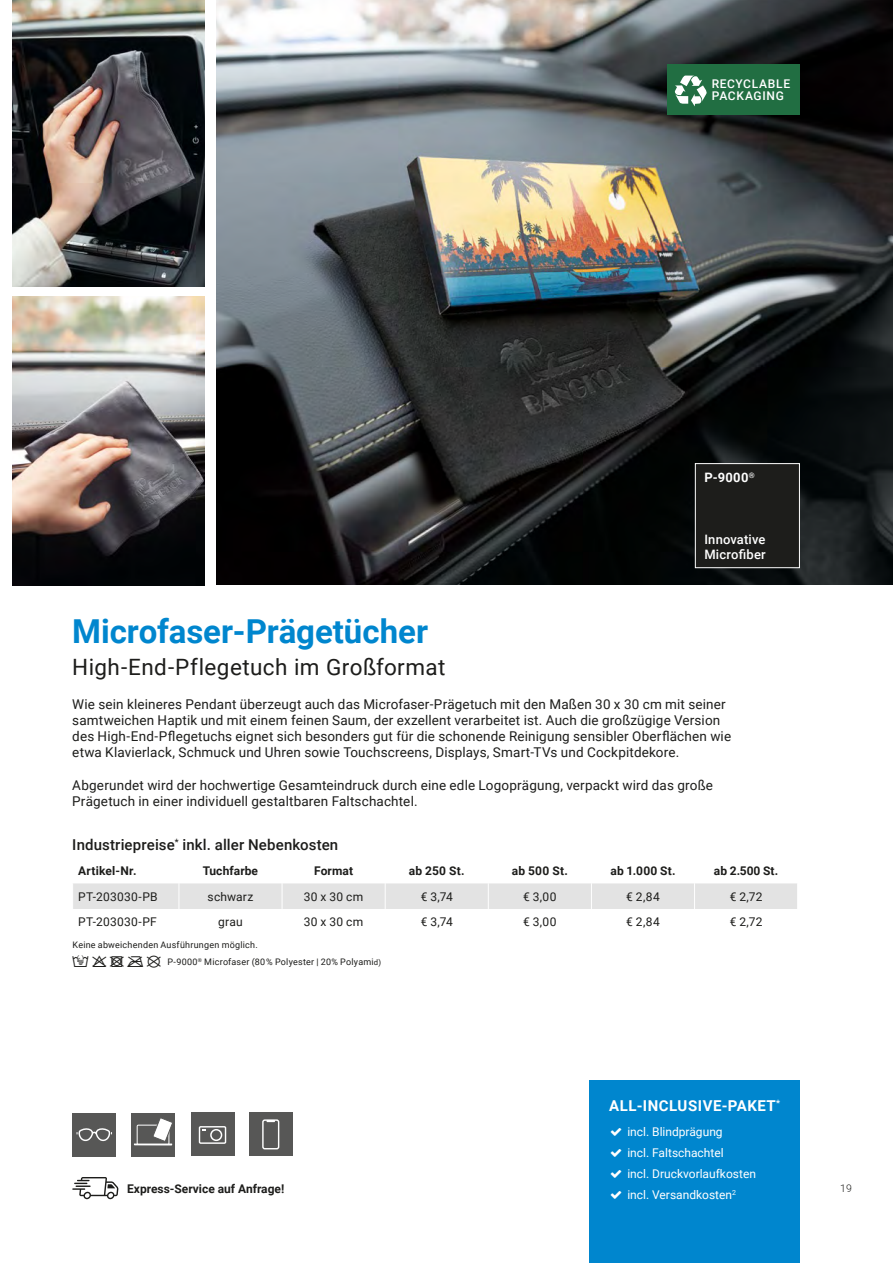
<style>
.page{position:relative;width:893px;height:1263px;background:#fff}
.page>*{position:absolute;margin:0;border:0;box-sizing:border-box;transform-origin:0 0}
.t1{font:700 33px "Roboto";color:#0086ce}
.t2{font:22.5px "Roboto";letter-spacing:.02em;color:#1d1d1b}
.t3{font:500 15px "Roboto";letter-spacing:.01em;color:#1d1d1b}
.t4{font:700 15px "Roboto";letter-spacing:.035em;color:#fff}
.t5{font:13.5px/16.2px "Roboto";letter-spacing:.01em;color:#1d1d1b}
.t6{font:500 12.9px/15.6px "Roboto";letter-spacing:.015em;color:#fff}
.t7{font:700 12.9px "Roboto";color:#fff}
.t8{font:12px "Roboto";letter-spacing:.02em;color:#1d1d1b}
.t9{font:700 12px "Roboto";letter-spacing:.005em;color:#1d1d1b}
.t10{font:12px/21px "Roboto";color:#fff}
.t11{font:500 12px/12px "Roboto";letter-spacing:.055em;color:#fff}
.t12{font:300 10.5px "Roboto";color:#1d1d1b}
.t13{font:9px "Roboto";letter-spacing:.025em;color:#1d1d1b}
.s1{font-size:7.8px}
</style>
<div class="page">
<img style="left:216px;top:0;width:677px;height:585px">
<img style="left:13px;top:0;width:191px;height:286px">
<img style="left:13px;top:297px;width:191px;height:288px">
<div style="left:695px;top:463px;width:105px;height:105px;background:#1d1d1b;border:1px solid #fff"></div>
<div style="left:131px;top:1113px;width:44px;height:44px;background:#575756"></div>
<div style="left:137px;top:1125px;width:32px;height:20px;border:1px solid #fff"></div>
<hr style="left:134px;top:1143px;width:38px;height:2px;background:#fff">
<svg style="left:152px;top:1118px;width:20px;height:24px"></svg>
<div style="left:191px;top:1112px;width:43px;height:44px;background:#575756"></div>
<div style="left:210px;top:1129px;width:12px;height:12px;border:2px solid #fff;border-radius:50%"></div>
<div style="left:199px;top:1126px;width:27px;height:18px;border:1px solid #fff"></div>
<div style="left:72px;top:1113px;width:44px;height:44px;background:#575756"></div>
<svg style="left:77px;top:1128px;width:35px;height:14px"></svg>
<div style="left:249px;top:1112px;width:44px;height:44px;background:#575756"></div>
<div style="left:262px;top:1119px;width:17px;height:30px;border:1px solid #fff;border-radius:2px"></div>
<svg style="left:267px;top:1120px;width:8px;height:2px"></svg>
<svg style="left:72px;top:1177px;width:46px;height:22px"></svg>
<div style="left:667px;top:64px;width:133px;height:51px;background:#216e42"></div>
<svg style="left:674px;top:76px;width:33px;height:30px"></svg>
<div style="left:589px;top:1080px;width:210px;height:183px;background:#0086ce"></div>
<div style="left:73px;top:883px;width:724px;height:26px;background:#e3e3e3"></div>
<p class="t11" style="left:712px;top:77px;width:80px">RECYCLABLE<br>PACKAGING</p>
<p class="t7" style="left:704px;top:468px;width:52px">P-9000<sup>®</sup></p>
<p class="t6" style="left:704px;top:531px;width:63px">Innovative<br>Microfiber</p>
<h1 class="t1" style="left:72px;top:608px;width:357px">Microfaser-Prägetücher</h1>
<h2 class="t2" style="left:72px;top:651px;width:375px">High-End-Pflegetuch im Großformat</h2>
<p class="t5" style="left:72px;top:695px;width:660px">Wie sein kleineres Pendant überzeugt auch das Microfaser-Prägetuch mit den Maßen 30 x 30 cm mit seiner samtweichen Haptik und mit einem feinen Saum, der exzellent verarbeitet ist. Auch die großzügige Version des High-End-Pflegetuchs eignet sich besonders gut für die schonende Reinigung sensibler Oberflächen wie etwa Klavierlack, Schmuck und Uhren sowie Touchscreens, Displays, Smart-TVs und Cockpitdekore.</p>
<p class="t5" style="left:72px;top:776px;width:642px">Abgerundet wird der hochwertige Gesamteindruck durch eine edle Logoprägung, verpackt wird das große<br>Prägetuch in einer individuell gestaltbaren Faltschachtel.</p>
<p class="t3" style="left:72px;top:834px;width:268px">Industriepreise<sup>*</sup> inkl. aller Nebenkosten</p>
<p class="t9" style="left:78px;top:862px;width:60px">Artikel-Nr.</p>
<p class="t9" style="left:203px;top:862px;width:57px">Tuchfarbe</p>
<p class="t9" style="left:314px;top:862px;width:40px">Format</p>
<p class="t9" style="left:409px;top:862px;width:57px">ab 250 St.</p>
<p class="t9" style="left:512px;top:862px;width:58px">ab 500 St.</p>
<p class="t9" style="left:610px;top:862px;width:67px">ab 1.000 St.</p>
<p class="t9" style="left:714px;top:862px;width:66px">ab 2.500 St.</p>
<p class="t8" style="left:78px;top:888px;width:81px">PT-203030-PB</p>
<p class="t8" style="left:208px;top:888px;width:47px">schwarz</p>
<p class="t8" style="left:304px;top:888px;width:61px">30 x 30 cm</p>
<p class="t8" style="left:421px;top:888px;width:34px">€ 3,74</p>
<p class="t8" style="left:523px;top:888px;width:35px">€ 3,00</p>
<p class="t8" style="left:626px;top:888px;width:35px">€ 2,84</p>
<p class="t8" style="left:730px;top:888px;width:34px">€ 2,72</p>
<p class="t8" style="left:78px;top:913px;width:80px">PT-203030-PF</p>
<p class="t8" style="left:218px;top:913px;width:26px">grau</p>
<p class="t8" style="left:304px;top:913px;width:61px">30 x 30 cm</p>
<p class="t8" style="left:421px;top:913px;width:34px">€ 3,74</p>
<p class="t8" style="left:523px;top:913px;width:35px">€ 3,00</p>
<p class="t8" style="left:626px;top:913px;width:35px">€ 2,84</p>
<p class="t8" style="left:730px;top:913px;width:34px">€ 2,72</p>
<p class="t13" style="left:73px;top:938px;width:187px">Keine abweichenden Ausführungen möglich.</p>
<p class="t13" style="left:167px;top:956px;width:215px">P-9000<sup>®</sup> Microfaser (80% Polyester | 20% Polyami<span class="s1">d)</span></p>
<p class="t9" style="left:127px;top:1180px;width:159px">Express-Service auf Anfrage!</p>
<p class="t4" style="left:609px;top:1095px;width:172px">ALL-INCLUSIVE-PAKET<sup>*</sup></p>
<p class="t10" style="left:627px;top:1121px;width:130px">incl. Blindprägung<br>incl. Faltschachtel<br>incl. Druckvorlaufkosten incl. Versandkosten<sup>2</sup></p>
<p class="t12" style="left:840px;top:1181px;width:13px">19</p>
</div>
